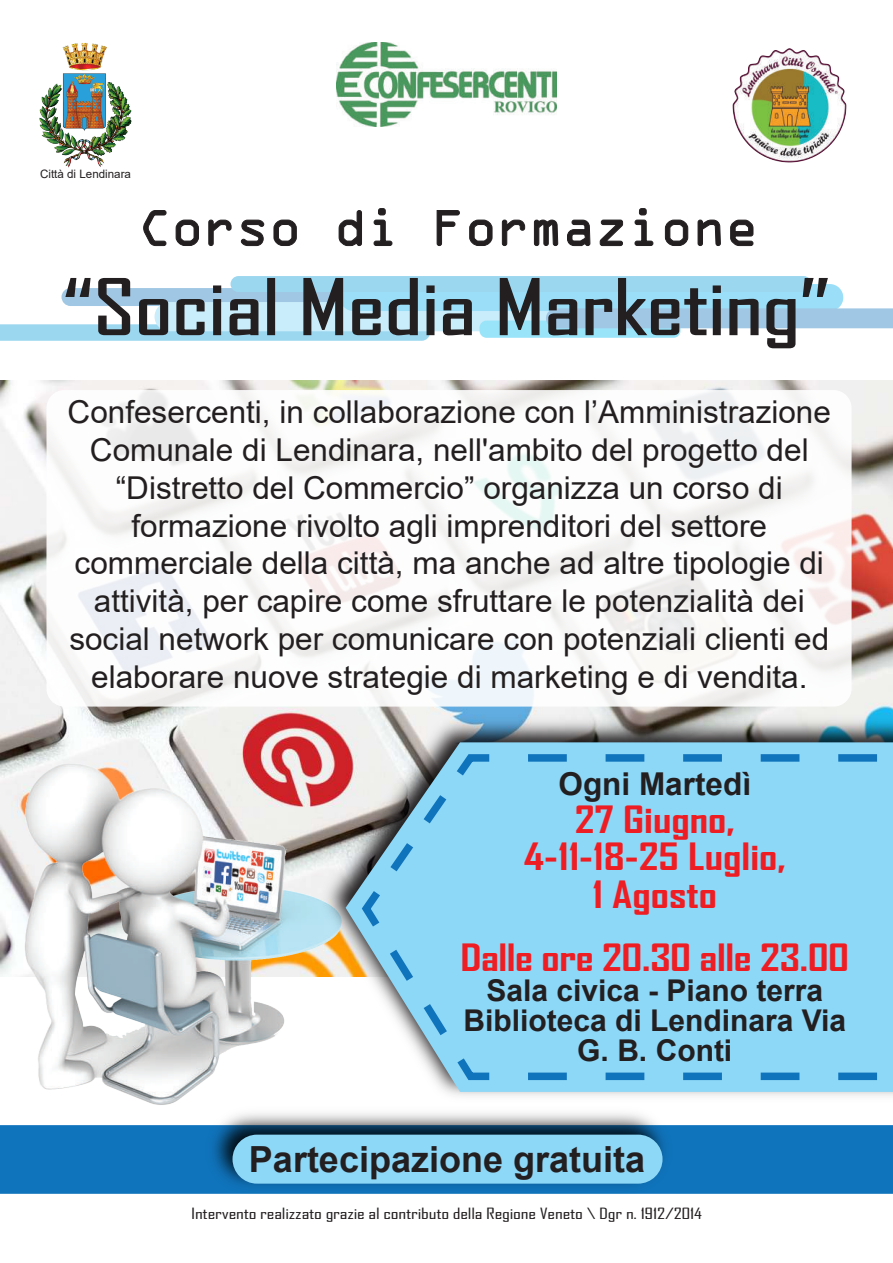
<style>
.page{position:relative;width:893px;height:1263px;background:#fff}
.page>*{position:absolute;margin:0;border:0;box-sizing:border-box;transform-origin:0 0}
.t1{font:54px "OCRA Extended";color:#231f20}
.t2{font:700 36px/37.5px "Agency FB";color:#ee1d23;text-align:center;scale:1.25 1}
.t3{font:700 36px "Arial";color:#231f20}
.t4{font:31.5px/37.8px "Arial";color:#231f20;text-align:center}
.t5{font:700 31.5px "Arial";color:#231f20}
.t6{font:700 30px/30px "Arial";color:#231f20;text-align:center}
.t7{font:14.85px "Agency FB";letter-spacing:-.01em;color:#231f20;scale:1.39 1}
.t8{font:11.55px "Arial";color:#231f20}
</style>
<div class="page">
<div style="left:0;top:1125px;width:893px;height:69px;background:#1074bc"></div>
<img style="left:201px;top:1113px;width:476px;height:81px">
<div style="left:232px;top:1134px;width:430px;height:50px;background:#8dd7f7;border-radius:24px"></div>
<div style="left:154px;top:302px;width:402px;height:29px;background:#c9edfb;border-radius:15px"></div>
<div style="left:340px;top:284px;width:503px;height:27px;background:#9adef8;border-radius:14px"></div>
<div style="left:479px;top:321px;width:201px;height:17px;background:#9ae4f9;border-radius:7px"></div>
<div style="left:231px;top:276px;width:580px;height:16px;background:#9cd7f0;border-radius:8px"></div>
<img style="left:0;top:380px;width:893px;height:378px">
<img style="left:337px;top:43px;width:219px;height:83px">
<img style="left:732px;top:48px;width:115px;height:115px">
<img style="left:40px;top:43px;width:91px;height:124px">
<svg style="left:143px;top:210px;width:24px;height:36px"></svg>
<svg style="left:175px;top:219px;width:24px;height:27px"></svg>
<svg style="left:208px;top:219px;width:24px;height:27px"></svg>
<svg style="left:240px;top:219px;width:25px;height:27px"></svg>
<svg style="left:273px;top:219px;width:24px;height:27px"></svg>
<svg style="left:338px;top:210px;width:24px;height:36px"></svg>
<svg style="left:373px;top:208px;width:20px;height:38px"></svg>
<svg style="left:436px;top:210px;width:24px;height:36px"></svg>
<svg style="left:469px;top:219px;width:24px;height:27px"></svg>
<svg style="left:501px;top:219px;width:24px;height:27px"></svg>
<svg style="left:534px;top:219px;width:25px;height:27px"></svg>
<svg style="left:567px;top:219px;width:24px;height:27px"></svg>
<svg style="left:599px;top:219px;width:24px;height:27px"></svg>
<svg style="left:634px;top:208px;width:20px;height:38px"></svg>
<svg style="left:665px;top:219px;width:23px;height:27px"></svg>
<svg style="left:697px;top:219px;width:24px;height:27px"></svg>
<svg style="left:730px;top:219px;width:24px;height:27px"></svg>
<svg style="left:0;top:277px;width:435px;height:64px"></svg>
<svg style="left:442px;top:299px;width:31px;height:37px"></svg>
<svg style="left:499px;top:278px;width:41px;height:58px"></svg>
<svg style="left:546px;top:277px;width:347px;height:72px"></svg>
<img style="left:0;top:758px;width:315px;height:347px">
<svg style="left:46px;top:390px;width:806px;height:316px"></svg>
<img style="left:315px;top:711px;width:578px;height:385px">
<div style="left:346px;top:742px;width:547px;height:350px;background:#8dd7f7"></div>
<svg style="left:528px;top:1072px;width:365px;height:8px;background:#4fa6d9"></svg>
<svg style="left:509px;top:754px;width:368px;height:8px;background:#4fa5d9"></svg>
<svg style="left:357px;top:750px;width:140px;height:185px;background:#8dc3dc"></svg>
<svg style="left:383px;top:941px;width:114px;height:143px"></svg>
<p class="t8" style="left:40px;top:166px;width:92px">Città di Lendinara</p>
<h1 class="t1" style="left:138px;top:199px;width:621px">Corso di Formazione</h1>
<p class="t4" style="left:68px;top:393px;width:765px">Confesercenti, in collaborazione con l’Amministrazione Comunale di Lendinara, nell'ambito del progetto del “Distretto del Commercio” organizza un corso di formazione rivolto agli imprenditori del settore commerciale della città, ma anche ad altre tipologie di attività, per capire come sfruttare le potenzialità dei social network per comunicare con potenziali clienti ed elaborare nuove strategie di marketing e di vendita.</p>
<p class="t5" style="left:558px;top:762px;width:194px">Ogni Martedì</p>
<p class="t2" style="left:524px;top:799px;width:211px">27 Giugno,<br>4-11-18-25 Luglio,<br>1 Agosto</p>
<p class="t2" style="left:460px;top:937px;width:313px">Dalle ore 20.30 alle 23.00</p>
<p class="t6" style="left:463px;top:975px;width:384px">Sala civica - Piano terra<br>Biblioteca di Lendinara Via<br>G. B. Conti</p>
<p class="t3" style="left:249px;top:1134px;width:398px">Partecipazione gratuita</p>
<p class="t7" style="left:191px;top:1204px;width:369px">Intervento realizzato grazie al contributo della Regione Veneto \ Dgr n. 1912/2014</p>
</div>
